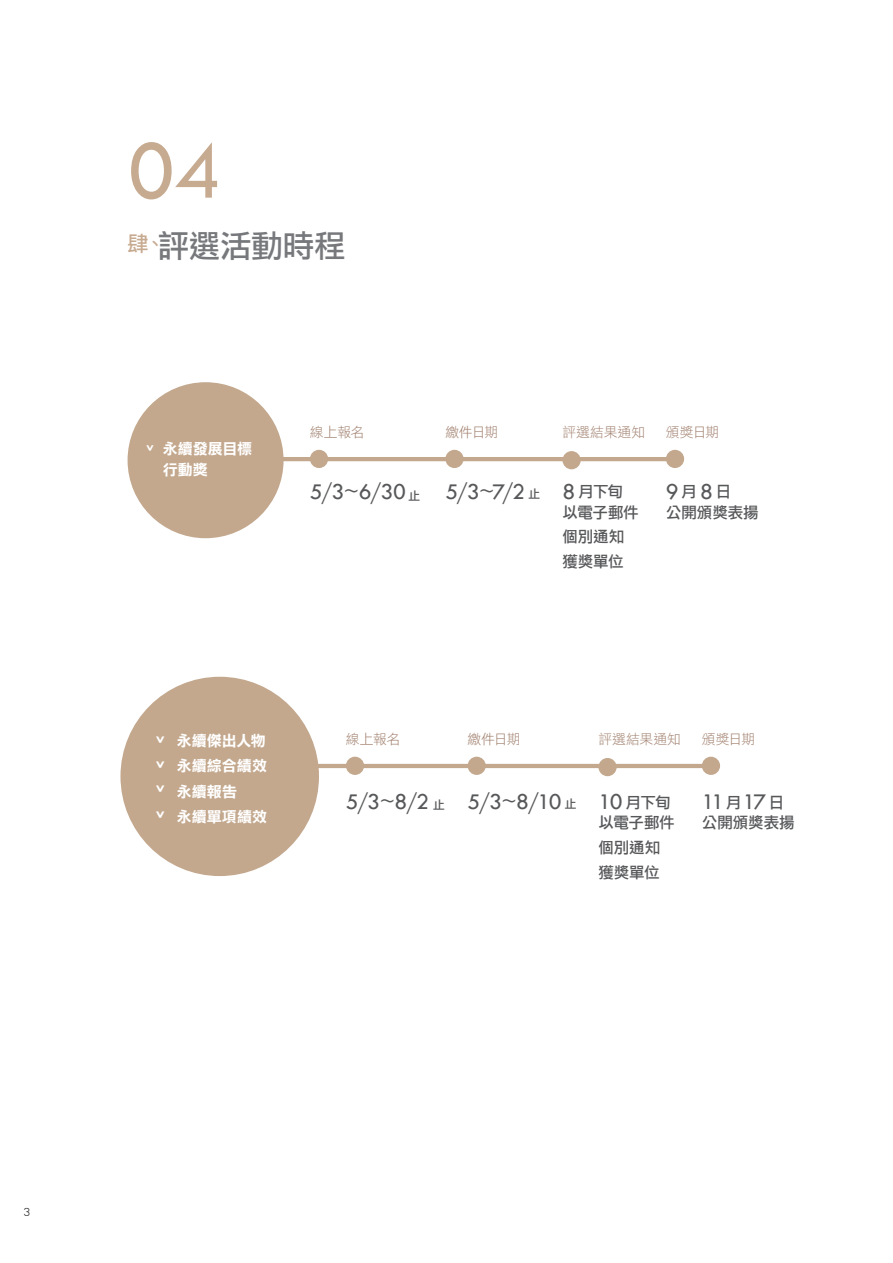
<style>
.page{position:relative;width:893px;height:1263px;background:#fff}
.page>*{position:absolute;margin:0;border:0;box-sizing:border-box;transform-origin:0 0}
.t1{font:86.4px "Tw Cen";color:#c7ab91}
.t2{font:31.5px "DF Li Hei Std W5";letter-spacing:-.01em;color:#76787b}
.t3{font:23.25px "Tw Cen";letter-spacing:-.08em;color:#57585a}
.t4{font:21px "DF Li Hei Std W5";color:#c7ab91}
.中標金14{font:16.8px "DF Li Hei Std W7";color:#fff}
.中標金14-2{font:15.6px "DF Li Hei Std W5";letter-spacing:-.005em;color:#57585a}
.中標金14-3{font:15px "DF Li Hei Std W7";color:#fff}
.中標金14-4{font:14.4px "DF Li Hei Std W7";color:#fff}
.中標金14-5{font:13.8px "DF Li Hei Std W3";letter-spacing:-.025em;color:#a1806e}
.t5{font:12px "DF Li Hei Std W3";color:#231f20}
.中標金14-6{font:11.7px "DF Li Hei Std W5";color:#57585a}
.s1{font-family:"Tw Cen";font-size:23.25px}
.s2{font-family:"DF Li Hei Std W5";font-size:15.6px}
</style>
<div class="page">
<hr style="left:274px;top:457px;width:405px;height:4px;background:#c3a88e;border-radius:2px">
<hr style="left:310px;top:764px;width:405px;height:4px;background:#c3a88e;border-radius:2px">
<div style="left:310px;top:450px;width:18px;height:18px;background:#c3a88e;border-radius:50%"></div>
<div style="left:346px;top:757px;width:18px;height:18px;background:#c3a88e;border-radius:50%"></div>
<div style="left:445px;top:450px;width:19px;height:18px;background:#c3a88e;border-radius:50%"></div>
<div style="left:468px;top:757px;width:18px;height:18px;background:#c3a88e;border-radius:50%"></div>
<div style="left:562px;top:451px;width:19px;height:18px;background:#c3a88e;border-radius:50%"></div>
<div style="left:598px;top:758px;width:19px;height:18px;background:#c3a88e;border-radius:50%"></div>
<div style="left:666px;top:450px;width:18px;height:18px;background:#c3a88e;border-radius:50%"></div>
<div style="left:702px;top:757px;width:18px;height:18px;background:#c3a88e;border-radius:50%"></div>
<div style="left:128px;top:382px;width:156px;height:156px;background:#c3a88e;border-radius:50%"></div>
<div style="left:120px;top:677px;width:199px;height:199px;background:#c3a88e;border-radius:50%"></div>
<p class="t1" style="left:128px;top:118px;width:96px">04</p>
<p class="t4" style="left:128px;top:232px;width:40px">肆、</p>
<p class="t2" style="left:158px;top:229px;width:189px">評選活動時程</p>
<p class="中標金14-4" style="left:160px;top:444px;width:9px;rotate:90deg">&gt;</p>
<p class="中標金14-3" style="left:163px;top:440px;width:91px">永續發展目標</p>
<p class="中標金14-3" style="left:163px;top:462px;width:46px">行動獎</p>
<p class="中標金14-5" style="left:310px;top:425px;width:56px">線上報名</p>
<p class="中標金14-5" style="left:445px;top:425px;width:54px">繳件日期</p>
<p class="中標金14-5" style="left:562px;top:425px;width:84px">評選結果通知</p>
<p class="中標金14-5" style="left:666px;top:425px;width:55px">頒獎日期</p>
<p class="t3" style="left:310px;top:477px;width:98px">5/3~6/30</p>
<p class="中標金14-6" style="left:408px;top:489px;width:13px">止</p>
<p class="中標金14-2" style="left:562px;top:483px;width:62px"><span class="s1">8</span> 月下旬</p>
<p class="中標金14-2" style="left:562px;top:504px;width:78px">以電子郵件</p>
<p class="中標金14-2" style="left:562px;top:528px;width:63px">個別通知</p>
<p class="中標金14-2" style="left:562px;top:553px;width:63px">獲獎單位</p>
<p class="t3" style="left:445px;top:477px;width:81px">5/3~7/2</p>
<p class="中標金14-6" style="left:529px;top:488px;width:13px">止</p>
<p class="t3" style="left:666px;top:477px;width:67px">9<span class="s2">月</span>8<span class="s2">日</span></p>
<p class="中標金14-2" style="left:666px;top:504px;width:94px">公開頒獎表揚</p>
<p class="中標金14" style="left:172px;top:735px;width:11px;rotate:90deg">&gt;</p>
<p class="中標金14" style="left:172px;top:760px;width:11px;rotate:90deg">&gt;</p>
<p class="中標金14" style="left:172px;top:784px;width:11px;rotate:90deg">&gt;</p>
<p class="中標金14" style="left:172px;top:810px;width:11px;rotate:90deg">&gt;</p>
<p class="中標金14-3" style="left:177px;top:732px;width:91px">永續傑出人物</p>
<p class="中標金14-3" style="left:177px;top:757px;width:92px">永續綜合績效</p>
<p class="中標金14-3" style="left:177px;top:783px;width:62px">永續報告</p>
<p class="中標金14-3" style="left:177px;top:808px;width:92px">永續單項績效</p>
<p class="中標金14-5" style="left:346px;top:732px;width:56px">線上報名</p>
<p class="中標金14-5" style="left:468px;top:732px;width:54px">繳件日期</p>
<p class="中標金14-5" style="left:598px;top:732px;width:84px">評選結果通知</p>
<p class="中標金14-5" style="left:702px;top:732px;width:55px">頒獎日期</p>
<p class="t3" style="left:346px;top:788px;width:85px">5/3~8/2</p>
<p class="中標金14-6" style="left:433px;top:798px;width:13px">止</p>
<p class="中標金14-2" style="left:598px;top:793px;width:74px"><span class="s1">10</span> 月下旬</p>
<p class="中標金14-2" style="left:598px;top:814px;width:78px">以電子郵件</p>
<p class="中標金14-2" style="left:598px;top:839px;width:63px">個別通知</p>
<p class="中標金14-2" style="left:598px;top:863px;width:63px">獲獎單位</p>
<p class="t3" style="left:468px;top:788px;width:96px">5/3~8/10</p>
<p class="中標金14-6" style="left:565px;top:797px;width:13px">止</p>
<p class="t3" style="left:702px;top:788px;width:84px">11<span class="s2">月</span>17<span class="s2">日</span></p>
<p class="中標金14-2" style="left:702px;top:814px;width:94px">公開頒獎表揚</p>
<p class="t5" style="left:23px;top:1205px;width:8px">3</p>
</div>
